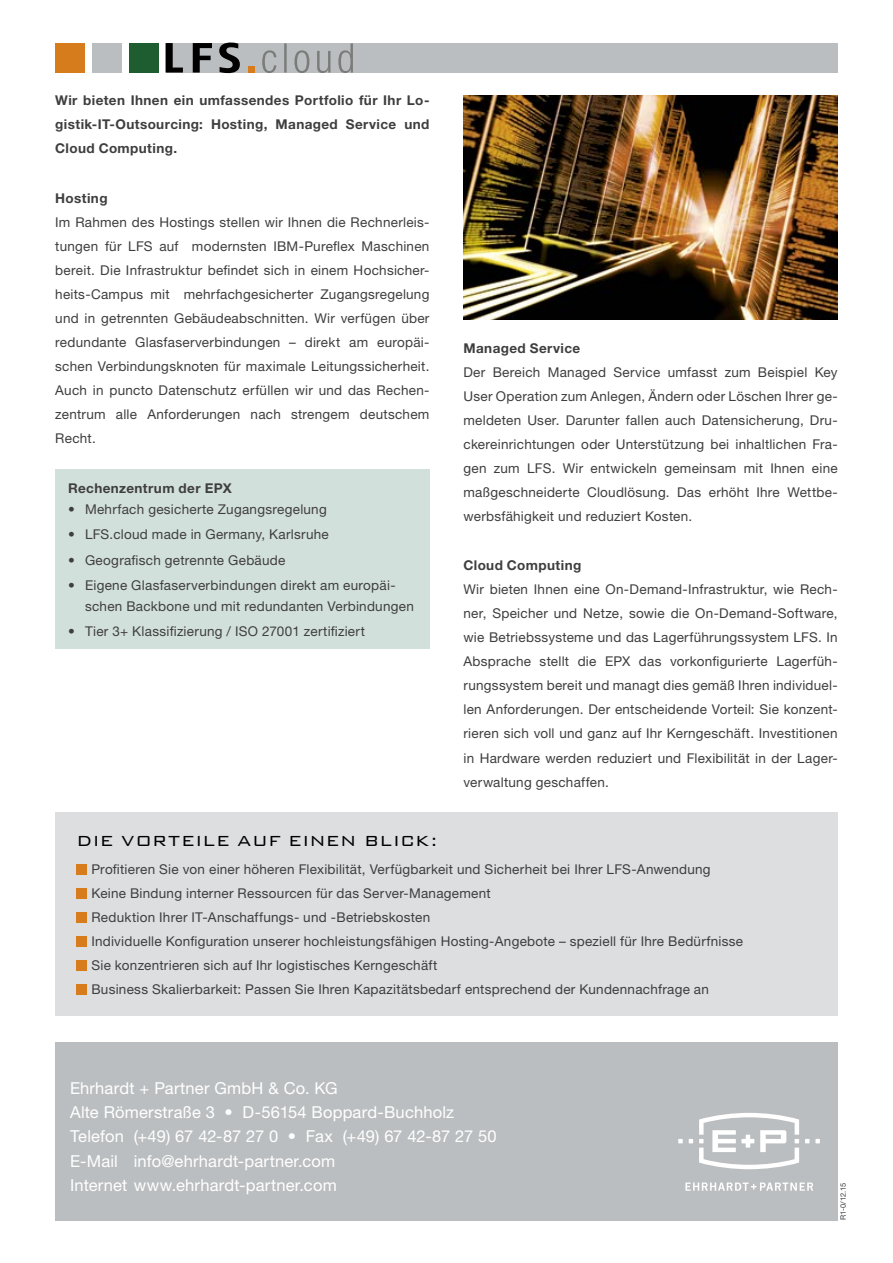
<style>
.page{position:relative;width:893px;height:1263px;background:#fff}
.page>*{position:absolute;margin:0;border:0;box-sizing:border-box;transform-origin:0 0}
.t1{font:300 19.5px "Bank Gothic BT";letter-spacing:.025em;color:#000}
.t2{font:16.5px/24.3px "Helvetica Neue";letter-spacing:.01em;color:#fff}
.t3{font:13.5px/24px "Helvetica Neue";letter-spacing:.02em;color:#3f3e3e;text-align:justify}
.t4{font:700 13.5px/24px "Helvetica Neue";letter-spacing:.03em;color:#3f3e3e;text-align:justify}
.t5{font:7.5px "Helvetica Neue";color:#3f3e3e}
</style>
<div class="page">
<div style="left:55px;top:43px;width:30px;height:30px;background:#d67c1c"></div>
<div style="left:92px;top:43px;width:30px;height:30px;background:#bbbec0"></div>
<div style="left:129px;top:43px;width:30px;height:30px;background:#1d5d30"></div>
<div style="left:166px;top:43px;width:672px;height:30px;background:#bbbec0"></div>
<div style="left:55px;top:1042px;width:783px;height:178px;background:#bbbec0"></div>
<div style="left:55px;top:812px;width:783px;height:204px;background:#dcdee0"></div>
<div style="left:77px;top:864px;width:10px;height:10px;background:#d67c1c"></div>
<div style="left:77px;top:888px;width:10px;height:10px;background:#d67c1c"></div>
<div style="left:77px;top:912px;width:10px;height:10px;background:#d67c1c"></div>
<div style="left:77px;top:936px;width:10px;height:10px;background:#d67c1c"></div>
<div style="left:77px;top:960px;width:10px;height:10px;background:#d67c1c"></div>
<div style="left:77px;top:984px;width:10px;height:10px;background:#d67c1c"></div>
<svg style="left:689px;top:1139px;width:4px;height:4px"></svg>
<svg style="left:678px;top:1139px;width:5px;height:4px"></svg>
<svg style="left:815px;top:1139px;width:5px;height:4px"></svg>
<svg style="left:805px;top:1139px;width:4px;height:4px"></svg>
<svg style="left:699px;top:1113px;width:100px;height:56px"></svg>
<svg style="left:685px;top:1182px;width:128px;height:9px"></svg>
<svg style="left:166px;top:43px;width:17px;height:30px"></svg>
<svg style="left:193px;top:43px;width:19px;height:30px"></svg>
<svg style="left:219px;top:43px;width:21px;height:30px"></svg>
<div style="left:248px;top:66px;width:7px;height:7px;background:#d67c1c"></div>
<svg style="left:262px;top:43px;width:91px;height:30px"></svg>
<img style="left:463px;top:96px;width:375px;height:223px">
<div style="left:55px;top:470px;width:374px;height:179px;background:#d2e0db"></div>
<p class="t4" style="left:55px;top:88px;width:376px">Wir bieten Ihnen ein umfassendes Portfolio für Ihr Lo&shy;gistik-IT-Outsourcing: Hosting, Managed Service und Cloud Computing.</p>
<p class="t4" style="left:55px;top:186px;width:54px">Hosting</p>
<p class="t3" style="left:55px;top:210px;width:376px">Im Rahmen des Hostings stellen wir Ihnen die Rechnerleis&shy;tungen für LFS auf modernsten IBM-Pureflex Maschinen bereit. Die Infrastruktur befindet sich in einem Hochsicher&shy;heits-Campus mit mehrfachgesicherter Zugangsregelung und in getrennten Gebäudeabschnitten. Wir verfügen über redundante Glasfaserverbindungen – direkt am europäi&shy;schen Verbindungsknoten für maximale Leitungssicherheit.<br>Auch in puncto Datenschutz erfüllen wir und das Rechen&shy;zentrum alle Anforderungen nach strengem deutschem Recht.</p>
<p class="t4" style="left:68px;top:476px;width:165px">Rechenzentrum der EPX</p>
<p class="t3" style="left:68px;top:497px;width:260px">• Mehrfach gesicherte Zugangsregelung</p>
<p class="t3" style="left:68px;top:522px;width:262px">• LFS.cloud made in Germany, Karlsruhe</p>
<p class="t3" style="left:68px;top:548px;width:219px">• Geografisch getrennte Gebäude</p>
<p class="t3" style="left:85px;top:574px;width:330px;line-height:21px;text-indent:-17px">• Eigene Glasfaserverbindungen direkt am europäi&shy;schen Backbone und mit redundanten Verbindungen</p>
<p class="t3" style="left:68px;top:619px;width:298px">• Tier 3+ Klassifizierung / ISO 27001 zertifiziert</p>
<p class="t4" style="left:463px;top:336px;width:118px">Managed Service</p>
<p class="t3" style="left:463px;top:360px;width:376px">Der Bereich Managed Service umfasst zum Beispiel Key User Operation zum Anlegen, Ändern oder Löschen Ihrer ge&shy;meldeten User. Darunter fallen auch Datensicherung, Dru&shy;ckereinrichtungen oder Unterstützung bei inhaltlichen Fra&shy;gen zum LFS. Wir entwickeln gemeinsam mit Ihnen eine maßgeschneiderte Cloudlösung. Das erhöht Ihre Wettbe&shy;werbsfähigkeit und reduziert Kosten.</p>
<p class="t4" style="left:463px;top:553px;width:119px">Cloud Computing</p>
<p class="t3" style="left:463px;top:577px;width:376px">Wir bieten Ihnen eine On-Demand-Infrastruktur, wie Rech&shy;ner, Speicher und Netze, sowie die On-Demand-Software, wie Betriebssysteme und das Lagerführungssystem LFS. In Absprache stellt die EPX das vorkonfigurierte Lagerfüh&shy;rungssystem bereit und managt dies gemäß Ihren individuel&shy;len Anforderungen. Der entscheidende Vorteil: Sie konzent&shy;rieren sich voll und ganz auf Ihr Kerngeschäft. Investitionen in Hardware werden reduziert und Flexibilität in der Lager&shy;verwaltung geschaffen.</p>
<h1 class="t1" style="left:77px;top:831px;width:363px">DIE VORTEILE AUF EINEN BLICK:</h1>
<p class="t3" style="left:91px;top:857px;width:653px;text-align:left">Profitieren Sie von einer höheren Flexibilität, Verfügbarkeit und Sicherheit bei Ihrer LFS-Anwendung Keine Bindung interner Ressourcen für das Server-Management<br>Reduktion Ihrer IT-Anschaffungs- und -Betriebskosten<br>Individuelle Konfiguration unserer hochleistungsfähigen Hosting-Angebote – speziell für Ihre Bedürfnisse Sie konzentrieren sich auf Ihr logistisches Kerngeschäft<br>Business Skalierbarkeit: Passen Sie Ihren Kapazitätsbedarf entsprechend der Kundennachfrage an</p>
<p class="t2" style="left:70px;top:1075px;width:428px">Ehrhardt + Partner GmbH &amp; Co. KG<br>Alte Römerstraße 3 • D-56154 Boppard-Buchholz Telefon (+49) 67 42-87 27 0 • Fax (+49) 67 42-87 27 50<br>E-Mail info@ehrhardt-partner.com<br>Internet www.ehrhardt-partner.com</p>
<p class="t5" style="left:839px;top:1220px;width:39px;rotate:-90deg">R1-0/12.15</p>
</div>
